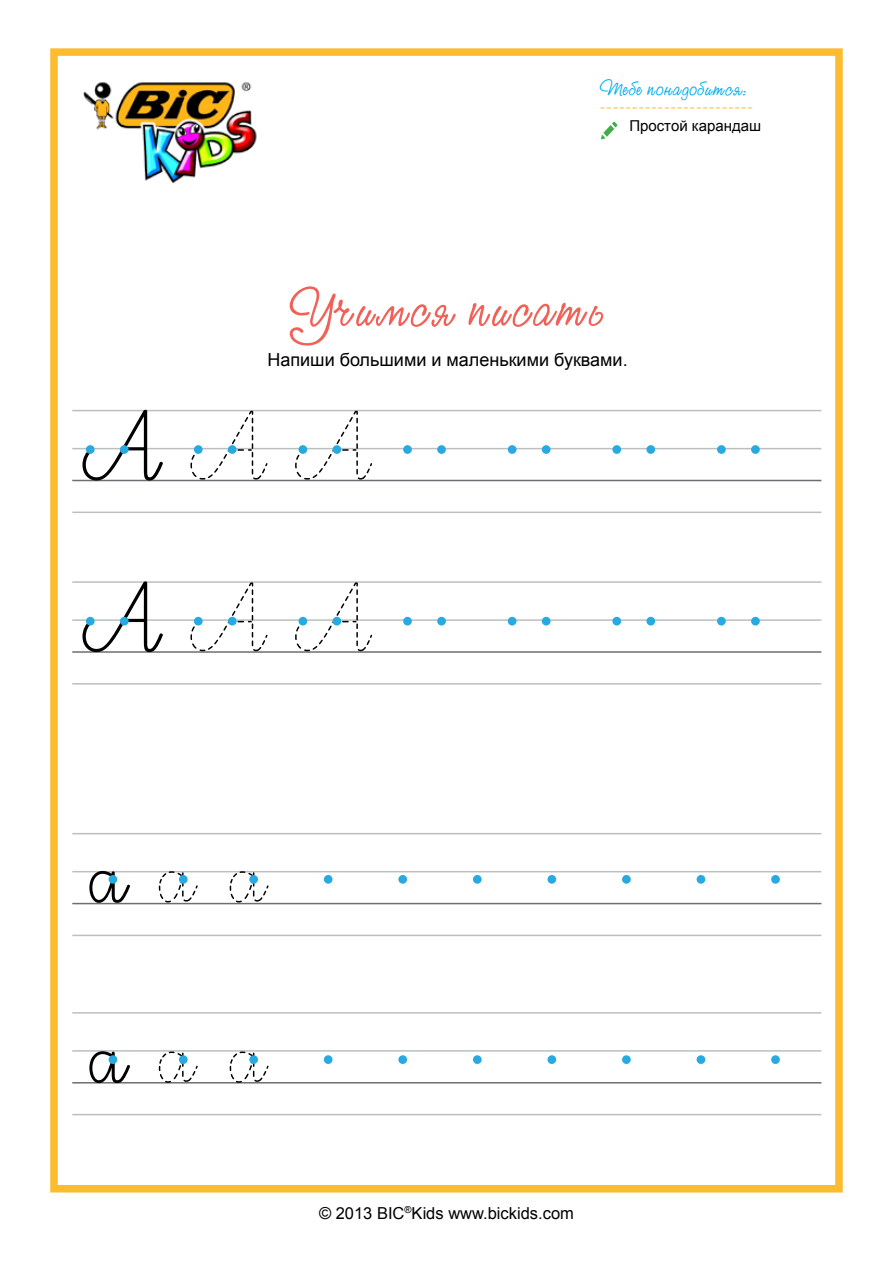
<style>
.page{position:relative;width:893px;height:1263px;background:#fff}
.page>*{position:absolute;margin:0;border:0;box-sizing:border-box;transform-origin:0 0}
.t1{font:123px/171.6px "Ecriture A Romain Orne";color:#000}
.t2{font:120.3px/180.3px "Ecriture A Romain Orne";color:#000}
.t3{font:54px "Studio Script C";color:#f16158}
.t4{font:21px "Studio Script C";color:#00aeef}
.t5{font:18px "Arial";color:#000}
.t6{font:18px "Minion Pro";color:#fdbb30}
.t7{font:16.5px "Arial";color:#000}
.t8{font:15px "Arial";color:#000}
</style>
<div class="page">
<div style="left:50px;top:48px;width:793px;height:1144px;border:8px solid #fdbb30"></div>
<img style="left:83px;top:82px;width:174px;height:101px">
<svg style="left:601px;top:122px;width:16px;height:17px"></svg>
<hr style="left:72px;top:1082px;width:749px;height:1px;background:#6d6e71">
<hr style="left:72px;top:1114px;width:749px;height:1px;background:#bcbec0">
<hr style="left:72px;top:903px;width:749px;height:1px;background:#6d6e71">
<hr style="left:72px;top:935px;width:749px;height:1px;background:#bcbec0">
<hr style="left:72px;top:480px;width:749px;height:1px;background:#6d6e71">
<hr style="left:72px;top:512px;width:749px;height:1px;background:#bcbec0">
<hr style="left:72px;top:651px;width:749px;height:2px;background:#6d6e71">
<hr style="left:72px;top:683px;width:749px;height:1px;background:#bcbec0">
<hr style="left:72px;top:1050px;width:749px;height:2px;background:#bcbec0">
<hr style="left:72px;top:871px;width:749px;height:1px;background:#bcbec0">
<hr style="left:72px;top:448px;width:749px;height:1px;background:#bcbec0">
<hr style="left:72px;top:619px;width:749px;height:2px;background:#bcbec0">
<hr style="left:72px;top:1012px;width:749px;height:1px;background:#bcbec0">
<hr style="left:72px;top:833px;width:749px;height:1px;background:#bcbec0">
<hr style="left:72px;top:410px;width:749px;height:1px;background:#bcbec0">
<hr style="left:72px;top:581px;width:749px;height:2px;background:#bcbec0">
<svg style="left:158px;top:871px;width:41px;height:32px"></svg>
<svg style="left:158px;top:1051px;width:41px;height:32px"></svg>
<svg style="left:229px;top:871px;width:41px;height:32px"></svg>
<svg style="left:229px;top:1051px;width:41px;height:32px"></svg>
<svg style="left:190px;top:410px;width:79px;height:70px"></svg>
<svg style="left:190px;top:582px;width:79px;height:70px"></svg>
<svg style="left:294px;top:410px;width:79px;height:70px"></svg>
<svg style="left:294px;top:582px;width:79px;height:70px"></svg>
<div style="left:109px;top:875px;width:8px;height:9px;background:#27aae1;border-radius:50%"></div>
<div style="left:109px;top:1055px;width:8px;height:9px;background:#27aae1;border-radius:50%"></div>
<div style="left:179px;top:875px;width:9px;height:9px;background:#27aae1;border-radius:50%"></div>
<div style="left:179px;top:1055px;width:9px;height:9px;background:#27aae1;border-radius:50%"></div>
<div style="left:249px;top:875px;width:9px;height:9px;background:#27aae1;border-radius:50%"></div>
<div style="left:249px;top:1055px;width:9px;height:9px;background:#27aae1;border-radius:50%"></div>
<div style="left:547px;top:875px;width:9px;height:9px;background:#27aae1;border-radius:50%"></div>
<div style="left:547px;top:1055px;width:9px;height:9px;background:#27aae1;border-radius:50%"></div>
<div style="left:324px;top:875px;width:9px;height:9px;background:#27aae1;border-radius:50%"></div>
<div style="left:324px;top:1055px;width:9px;height:9px;background:#27aae1;border-radius:50%"></div>
<div style="left:622px;top:875px;width:9px;height:9px;background:#27aae1;border-radius:50%"></div>
<div style="left:622px;top:1055px;width:9px;height:9px;background:#27aae1;border-radius:50%"></div>
<div style="left:398px;top:875px;width:9px;height:9px;background:#27aae1;border-radius:50%"></div>
<div style="left:398px;top:1055px;width:9px;height:9px;background:#27aae1;border-radius:50%"></div>
<div style="left:697px;top:875px;width:8px;height:9px;background:#27aae1;border-radius:50%"></div>
<div style="left:697px;top:1055px;width:8px;height:9px;background:#27aae1;border-radius:50%"></div>
<div style="left:473px;top:875px;width:9px;height:9px;background:#27aae1;border-radius:50%"></div>
<div style="left:473px;top:1055px;width:9px;height:9px;background:#27aae1;border-radius:50%"></div>
<div style="left:771px;top:875px;width:9px;height:9px;background:#27aae1;border-radius:50%"></div>
<div style="left:771px;top:1055px;width:9px;height:9px;background:#27aae1;border-radius:50%"></div>
<div style="left:86px;top:445px;width:9px;height:9px;background:#27aae1;border-radius:50%"></div>
<div style="left:86px;top:617px;width:9px;height:8px;background:#27aae1;border-radius:50%"></div>
<div style="left:194px;top:445px;width:9px;height:9px;background:#27aae1;border-radius:50%"></div>
<div style="left:194px;top:617px;width:9px;height:8px;background:#27aae1;border-radius:50%"></div>
<div style="left:299px;top:445px;width:8px;height:9px;background:#27aae1;border-radius:50%"></div>
<div style="left:299px;top:617px;width:8px;height:8px;background:#27aae1;border-radius:50%"></div>
<div style="left:403px;top:445px;width:9px;height:9px;background:#27aae1;border-radius:50%"></div>
<div style="left:403px;top:617px;width:9px;height:8px;background:#27aae1;border-radius:50%"></div>
<div style="left:508px;top:445px;width:8px;height:9px;background:#27aae1;border-radius:50%"></div>
<div style="left:508px;top:617px;width:8px;height:8px;background:#27aae1;border-radius:50%"></div>
<div style="left:612px;top:445px;width:9px;height:9px;background:#27aae1;border-radius:50%"></div>
<div style="left:612px;top:617px;width:9px;height:8px;background:#27aae1;border-radius:50%"></div>
<div style="left:717px;top:445px;width:9px;height:9px;background:#27aae1;border-radius:50%"></div>
<div style="left:717px;top:617px;width:9px;height:8px;background:#27aae1;border-radius:50%"></div>
<div style="left:120px;top:445px;width:9px;height:9px;background:#27aae1;border-radius:50%"></div>
<div style="left:120px;top:617px;width:9px;height:8px;background:#27aae1;border-radius:50%"></div>
<div style="left:228px;top:445px;width:9px;height:9px;background:#27aae1;border-radius:50%"></div>
<div style="left:228px;top:617px;width:9px;height:8px;background:#27aae1;border-radius:50%"></div>
<div style="left:333px;top:445px;width:8px;height:9px;background:#27aae1;border-radius:50%"></div>
<div style="left:333px;top:617px;width:8px;height:8px;background:#27aae1;border-radius:50%"></div>
<div style="left:437px;top:445px;width:9px;height:9px;background:#27aae1;border-radius:50%"></div>
<div style="left:437px;top:617px;width:9px;height:8px;background:#27aae1;border-radius:50%"></div>
<div style="left:542px;top:445px;width:8px;height:9px;background:#27aae1;border-radius:50%"></div>
<div style="left:542px;top:617px;width:8px;height:8px;background:#27aae1;border-radius:50%"></div>
<div style="left:646px;top:445px;width:9px;height:9px;background:#27aae1;border-radius:50%"></div>
<div style="left:646px;top:617px;width:9px;height:8px;background:#27aae1;border-radius:50%"></div>
<div style="left:751px;top:445px;width:9px;height:9px;background:#27aae1;border-radius:50%"></div>
<div style="left:751px;top:617px;width:9px;height:8px;background:#27aae1;border-radius:50%"></div>
<h1 class="t1" style="left:79px;top:367px;width:79px">A<br>A</h1>
<h2 class="t2" style="left:86px;top:786px;width:39px">a a</h2>
<p class="t4" style="left:600px;top:75px;width:150px">Тебе понадобится:</p>
<p class="t6" style="left:600px;top:94px;width:155px">------------------------</p>
<p class="t8" style="left:629px;top:116px;width:133px">Простой карандаш</p>
<h3 class="t3" style="left:289px;top:273px;width:317px">Учимся писать</h3>
<p class="t5" style="left:267px;top:348px;width:362px">Напиши большими и маленькими буквами.</p>
<p class="t7" style="left:319px;top:1202px;width:256px">© 2013 BIC<sup>®</sup>Kids www.bickids.com</p>
</div>
